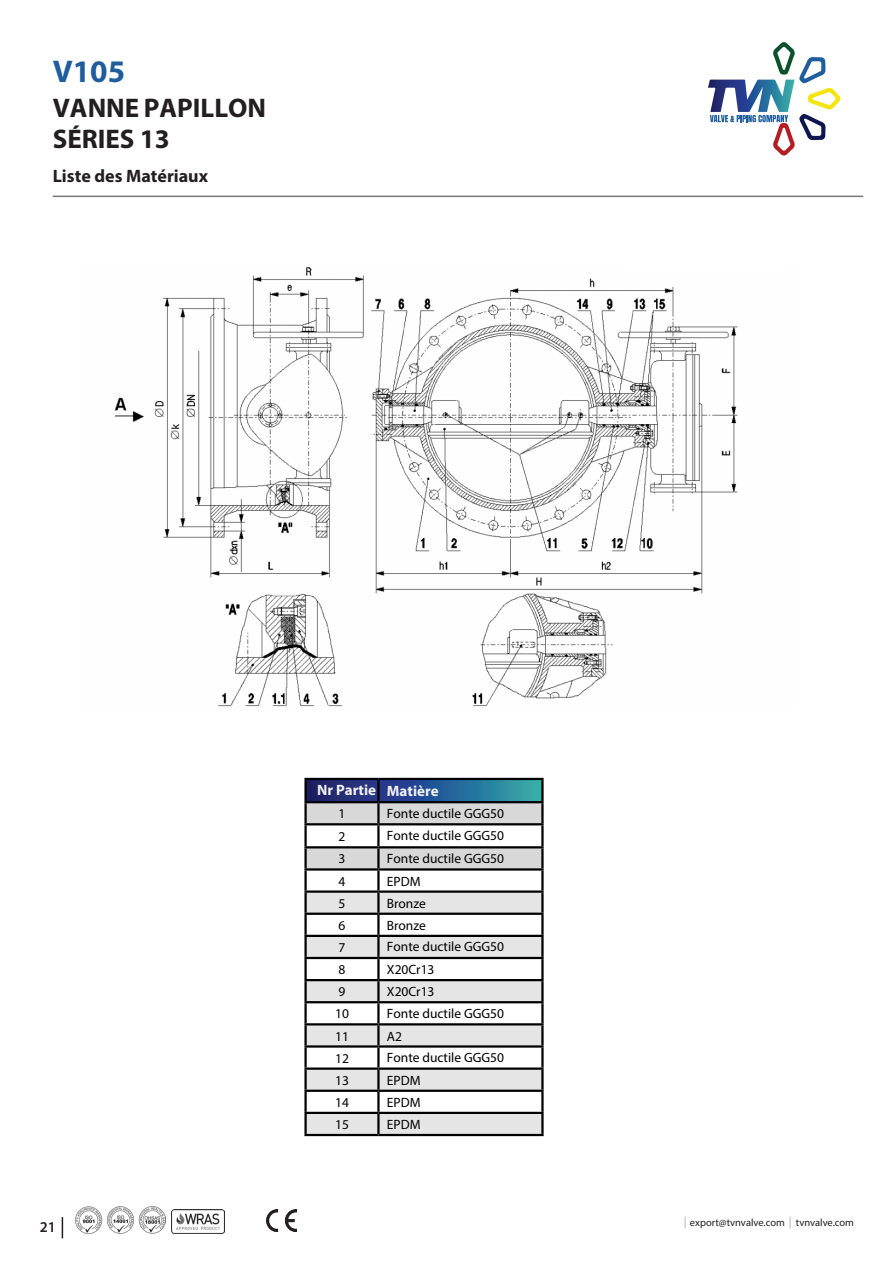
<style>
.page{position:relative;width:893px;height:1263px;background:#fff}
.page>*{position:absolute;margin:0;border:0;box-sizing:border-box;transform-origin:0 0}
.t1{font:700 31.5px "Myriad Pro";color:#1f5d9d}
.t2{font:700 27px/31px "Myriad Pro";color:#231f20}
.t3{font:700 18px "Myriad Pro";color:#231f20}
.t4{font:700 15px "Myriad Pro";color:#f2f2f2}
.t5{font:600 15px "Myriad Pro";color:#231f20}
.t6{font:13.5px "Myriad Pro";color:#000}
.t7{font:10.5px "Myriad Pro";color:#231f20}
</style>
<div class="page">
<svg style="left:484px;top:195px;width:74px;height:3px"></svg>
<svg style="left:62px;top:1217px;width:1px;height:21px"></svg>
<svg style="left:708px;top:42px;width:132px;height:113px"></svg>
<hr style="left:53px;top:196px;width:810px;height:1px;background:#231f20">
<img style="left:75px;top:1206px;width:91px;height:28px">
<img style="left:171px;top:1210px;width:54px;height:23px">
<img style="left:266px;top:1209px;width:31px;height:22px">
<svg style="left:789px;top:1217px;width:2px;height:11px"></svg>
<svg style="left:684px;top:1217px;width:2px;height:11px"></svg>
<img style="left:114px;top:267px;width:624px;height:440px">
<div style="left:618px;top:252px;width:166px;height:24px;background:#fff"></div>
<svg style="left:307px;top:780px;width:234px;height:88px"></svg>
<svg style="left:307px;top:893px;width:234px;height:108px"></svg>
<svg style="left:307px;top:1025px;width:234px;height:109px"></svg>
<hr style="left:304px;top:780px;width:3px;height:21px;background:#000">
<hr style="left:304px;top:778px;width:74px;height:2px;background:#000">
<hr style="left:378px;top:778px;width:166px;height:2px;background:#000">
<hr style="left:304px;top:803px;width:3px;height:20px;background:#000">
<hr style="left:304px;top:825px;width:3px;height:21px;background:#000">
<hr style="left:304px;top:848px;width:3px;height:20px;background:#000">
<hr style="left:304px;top:870px;width:3px;height:20px;background:#000">
<hr style="left:304px;top:893px;width:3px;height:19px;background:#000">
<hr style="left:304px;top:915px;width:3px;height:20px;background:#000">
<hr style="left:304px;top:937px;width:3px;height:20px;background:#000">
<hr style="left:304px;top:959px;width:3px;height:20px;background:#000">
<hr style="left:304px;top:981px;width:3px;height:20px;background:#000">
<hr style="left:304px;top:1003px;width:3px;height:20px;background:#000">
<hr style="left:304px;top:1047px;width:3px;height:20px;background:#000">
<hr style="left:304px;top:1092px;width:3px;height:20px;background:#000">
<hr style="left:304px;top:801px;width:74px;height:2px;background:#000">
<hr style="left:378px;top:801px;width:166px;height:2px;background:#000">
<hr style="left:304px;top:823px;width:74px;height:2px;background:#000">
<hr style="left:378px;top:823px;width:166px;height:2px;background:#000">
<hr style="left:304px;top:846px;width:74px;height:2px;background:#000">
<hr style="left:378px;top:846px;width:166px;height:2px;background:#000">
<hr style="left:304px;top:868px;width:74px;height:2px;background:#000">
<hr style="left:378px;top:868px;width:166px;height:2px;background:#000">
<hr style="left:304px;top:890px;width:74px;height:3px;background:#000">
<hr style="left:378px;top:890px;width:166px;height:3px;background:#000">
<hr style="left:304px;top:912px;width:74px;height:3px;background:#000">
<hr style="left:378px;top:912px;width:166px;height:3px;background:#000">
<hr style="left:304px;top:935px;width:74px;height:2px;background:#000">
<hr style="left:378px;top:935px;width:166px;height:2px;background:#000">
<hr style="left:304px;top:957px;width:74px;height:2px;background:#000">
<hr style="left:378px;top:957px;width:166px;height:2px;background:#000">
<hr style="left:304px;top:979px;width:74px;height:2px;background:#000">
<hr style="left:378px;top:979px;width:166px;height:2px;background:#000">
<hr style="left:304px;top:1001px;width:74px;height:2px;background:#000">
<hr style="left:378px;top:1001px;width:166px;height:2px;background:#000">
<hr style="left:377px;top:780px;width:3px;height:21px;background:#000">
<hr style="left:541px;top:780px;width:3px;height:21px;background:#000">
<hr style="left:377px;top:803px;width:3px;height:20px;background:#000">
<hr style="left:541px;top:803px;width:3px;height:20px;background:#000">
<hr style="left:377px;top:825px;width:3px;height:21px;background:#000">
<hr style="left:541px;top:825px;width:3px;height:21px;background:#000">
<hr style="left:377px;top:848px;width:3px;height:20px;background:#000">
<hr style="left:541px;top:848px;width:3px;height:20px;background:#000">
<hr style="left:377px;top:870px;width:3px;height:20px;background:#000">
<hr style="left:541px;top:870px;width:3px;height:20px;background:#000">
<hr style="left:377px;top:893px;width:3px;height:19px;background:#000">
<hr style="left:541px;top:893px;width:3px;height:19px;background:#000">
<hr style="left:377px;top:915px;width:3px;height:20px;background:#000">
<hr style="left:541px;top:915px;width:3px;height:20px;background:#000">
<hr style="left:377px;top:937px;width:3px;height:20px;background:#000">
<hr style="left:541px;top:937px;width:3px;height:20px;background:#000">
<hr style="left:377px;top:959px;width:3px;height:20px;background:#000">
<hr style="left:541px;top:959px;width:3px;height:20px;background:#000">
<hr style="left:377px;top:981px;width:3px;height:20px;background:#000">
<hr style="left:541px;top:981px;width:3px;height:20px;background:#000">
<hr style="left:377px;top:1003px;width:3px;height:20px;background:#000">
<hr style="left:541px;top:1003px;width:3px;height:20px;background:#000">
<hr style="left:377px;top:1047px;width:3px;height:20px;background:#000">
<hr style="left:541px;top:1047px;width:3px;height:20px;background:#000">
<hr style="left:377px;top:1092px;width:3px;height:20px;background:#000">
<hr style="left:541px;top:1092px;width:3px;height:20px;background:#000">
<hr style="left:304px;top:1023px;width:74px;height:2px;background:#000">
<hr style="left:304px;top:1025px;width:3px;height:20px;background:#000">
<hr style="left:304px;top:1045px;width:74px;height:2px;background:#000">
<hr style="left:378px;top:1023px;width:166px;height:2px;background:#000">
<hr style="left:377px;top:1025px;width:3px;height:20px;background:#000">
<hr style="left:541px;top:1025px;width:3px;height:20px;background:#000">
<hr style="left:378px;top:1045px;width:166px;height:2px;background:#000">
<hr style="left:304px;top:1067px;width:74px;height:3px;background:#000">
<hr style="left:304px;top:1070px;width:3px;height:19px;background:#000">
<hr style="left:304px;top:1089px;width:74px;height:3px;background:#000">
<hr style="left:378px;top:1067px;width:166px;height:3px;background:#000">
<hr style="left:377px;top:1070px;width:3px;height:19px;background:#000">
<hr style="left:541px;top:1070px;width:3px;height:19px;background:#000">
<hr style="left:378px;top:1089px;width:166px;height:3px;background:#000">
<hr style="left:304px;top:1112px;width:74px;height:2px;background:#000">
<hr style="left:304px;top:1114px;width:3px;height:20px;background:#000">
<hr style="left:304px;top:1134px;width:74px;height:2px;background:#000">
<hr style="left:378px;top:1112px;width:166px;height:2px;background:#000">
<hr style="left:377px;top:1114px;width:3px;height:20px;background:#000">
<hr style="left:541px;top:1114px;width:3px;height:20px;background:#000">
<hr style="left:378px;top:1134px;width:166px;height:2px;background:#000">
<p class="t1" style="left:53px;top:51px;width:74px">V105</p>
<p class="t2" style="left:53px;top:91px;width:215px">VANNE PAPILLON<br>SÉRIES 13</p>
<p class="t3" style="left:53px;top:164px;width:157px">Liste des Matériaux</p>
<p class="t4" style="left:317px;top:781px;width:60px">Nr Partie</p>
<p class="t4" style="left:387px;top:781px;width:53px">Matière</p>
<p class="t6" style="left:339px;top:805px;width:8px">1</p>
<p class="t6" style="left:387px;top:805px;width:119px">Fonte ductile GGG50</p>
<p class="t6" style="left:339px;top:828px;width:8px">2</p>
<p class="t6" style="left:387px;top:827px;width:119px">Fonte ductile GGG50</p>
<p class="t6" style="left:339px;top:851px;width:8px">3</p>
<p class="t6" style="left:387px;top:850px;width:119px">Fonte ductile GGG50</p>
<p class="t6" style="left:339px;top:873px;width:8px">4</p>
<p class="t6" style="left:387px;top:873px;width:35px">EPDM</p>
<p class="t6" style="left:339px;top:895px;width:8px">5</p>
<p class="t6" style="left:387px;top:895px;width:40px">Bronze</p>
<p class="t6" style="left:339px;top:917px;width:8px">6</p>
<p class="t6" style="left:387px;top:917px;width:40px">Bronze</p>
<p class="t6" style="left:339px;top:939px;width:8px">7</p>
<p class="t6" style="left:387px;top:938px;width:119px">Fonte ductile GGG50</p>
<p class="t6" style="left:339px;top:961px;width:8px">8</p>
<p class="t6" style="left:387px;top:961px;width:49px">X20Cr13</p>
<p class="t6" style="left:339px;top:983px;width:8px">9</p>
<p class="t6" style="left:387px;top:983px;width:49px">X20Cr13</p>
<p class="t6" style="left:335px;top:1005px;width:15px">10</p>
<p class="t6" style="left:387px;top:1005px;width:119px">Fonte ductile GGG50</p>
<p class="t6" style="left:335px;top:1028px;width:15px">11</p>
<p class="t6" style="left:387px;top:1028px;width:17px">A2</p>
<p class="t6" style="left:335px;top:1050px;width:15px">12</p>
<p class="t6" style="left:387px;top:1049px;width:119px">Fonte ductile GGG50</p>
<p class="t6" style="left:335px;top:1072px;width:15px">13</p>
<p class="t6" style="left:387px;top:1072px;width:35px">EPDM</p>
<p class="t6" style="left:335px;top:1094px;width:15px">14</p>
<p class="t6" style="left:387px;top:1094px;width:35px">EPDM</p>
<p class="t6" style="left:335px;top:1116px;width:15px">15</p>
<p class="t6" style="left:387px;top:1116px;width:35px">EPDM</p>
<p class="t5" style="left:40px;top:1218px;width:18px">21</p>
<p class="t7" style="left:690px;top:1216px;width:166px">export@tvnvalve.com tvnvalve.com</p>
</div>
